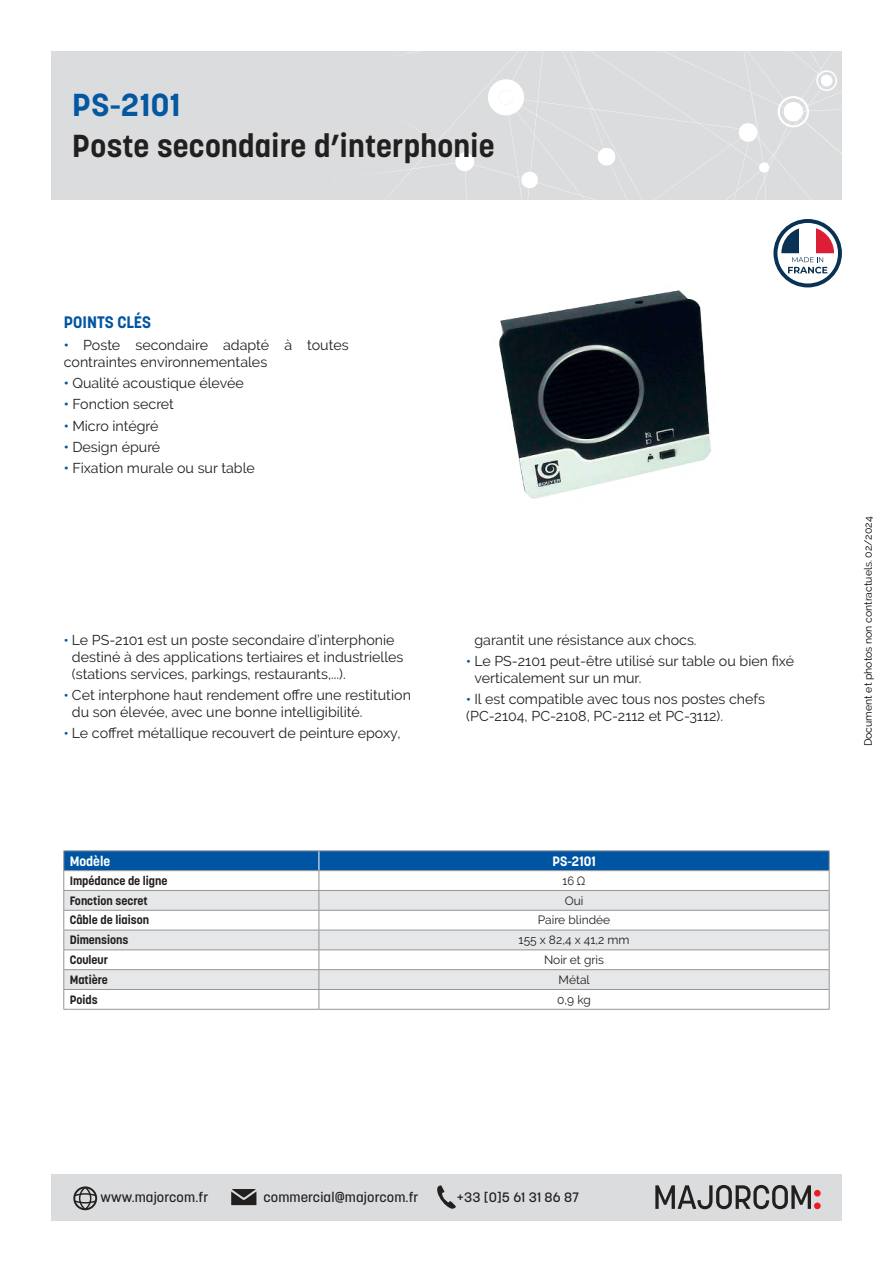
<style>
.page{position:relative;width:893px;height:1263px;background:#fff}
.page>*{position:absolute;margin:0;border:0;box-sizing:border-box;transform-origin:0 0}
.t1{font:700 31.5px "Korolev";letter-spacing:.01em;color:#221f1f}
.t2{font:700 31.5px "Korolev";letter-spacing:.01em;color:#0457a1;scale:1.05 1}
.t3{font:700 16.5px "Korolev";color:#0055a2}
.t4{font:14.25px/17.1px "Raleway";color:#221f1f}
.t5{font:500 13.5px "Korolev";letter-spacing:.01em;color:#221f1f;scale:1.05 1}
.t6{font:700 13.5px "Korolev";color:#fff}
.t7{font:700 12px "Korolev";color:#221f1f}
.t8{font:12px "Raleway";color:#221f1f}
.t9{font:12px "Raleway";color:#221f1f;scale:.93 1}
.t10{font:10.5px "Raleway";color:#000}
.s1{font-weight:700;color:#0055a2}
.s2{font-weight:700;font-size:13.5px;color:#0055a2}
</style>
<div class="page">
<div style="left:51px;top:51px;width:791px;height:149px;background:#dbdcde"></div>
<svg style="left:390px;top:51px;width:452px;height:149px"></svg>
<div style="left:51px;top:1174px;width:791px;height:46px;background:#dbdcde"></div>
<svg style="left:655px;top:1185px;width:166px;height:24px"></svg>
<svg style="left:73px;top:1186px;width:24px;height:24px"></svg>
<svg style="left:231px;top:1189px;width:25px;height:16px"></svg>
<svg style="left:437px;top:1185px;width:19px;height:24px"></svg>
<hr style="left:63px;top:850px;width:256px;height:1px;background:#939597">
<hr style="left:319px;top:850px;width:510px;height:1px;background:#939597">
<hr style="left:63px;top:1009px;width:256px;height:1px;background:#939597">
<hr style="left:319px;top:1009px;width:510px;height:1px;background:#939597">
<svg style="left:63px;top:851px;width:767px;height:158px"></svg>
<svg style="left:773px;top:219px;width:69px;height:68px"></svg>
<img style="left:499px;top:290px;width:212px;height:209px">
<h1 class="t2" style="left:72px;top:86px;width:105px">PS-2101</h1>
<h1 class="t1" style="left:72px;top:128px;width:424px">Poste secondaire d’interphonie</h1>
<p class="t3" style="left:64px;top:313px;width:89px">POINTS CLÉS</p>
<p class="t4" style="left:64px;top:337px;width:286px"><span class="s1">•</span> Poste secondaire adapté à toutes contraintes environnementales</p>
<p class="t4" style="left:64px;top:376px;width:182px"><span class="s1">•</span> Qualité acoustique élevée</p>
<p class="t4" style="left:64px;top:397px;width:112px"><span class="s1">•</span> Fonction secret</p>
<p class="t4" style="left:64px;top:418px;width:96px"><span class="s1">•</span> Micro intégré</p>
<p class="t4" style="left:64px;top:440px;width:98px"><span class="s1">•</span> Design épuré</p>
<p class="t4" style="left:64px;top:461px;width:193px"><span class="s1">•</span> Fixation murale ou sur table</p>
<p class="t4" style="left:72px;top:633px;width:333px;text-indent:-8px"><span class="s2">•</span> Le PS-2101 est un poste secondaire d’interphonie destiné à des applications tertiaires et industrielles (stations services, parkings, restaurants,...).</p>
<p class="t4" style="left:72px;top:687px;width:341px;text-indent:-8px"><span class="s2">•</span> Cet interphone haut rendement offre une restitution du son élevée, avec une bonne intelligibilité.</p>
<p class="t4" style="left:64px;top:725px;width:338px"><span class="s2">•</span> Le coffret métallique recouvert de peinture epoxy,</p>
<p class="t4" style="left:474px;top:633px;width:224px">garantit une résistance aux chocs.</p>
<p class="t4" style="left:474px;top:652px;width:321px;text-indent:-8px"><span class="s2">•</span> Le PS-2101 peut-être utilisé sur table ou bien fixé verticalement sur un mur.</p>
<p class="t4" style="left:466px;top:692px;width:300px"><span class="s2">•</span> Il est compatible avec tous nos postes chefs (PC-2104, PC-2108, PC-2112 et PC-3112).</p>
<p class="t6" style="left:70px;top:853px;width:42px">Modèle</p>
<p class="t6" style="left:552px;top:853px;width:45px">PS-2101</p>
<p class="t7" style="left:70px;top:873px;width:99px">Impédance de ligne</p>
<p class="t9" style="left:563px;top:874px;width:26px">16 Ω</p>
<p class="t7" style="left:70px;top:893px;width:80px">Fonction secret</p>
<p class="t8" style="left:565px;top:896px;width:20px">Oui</p>
<p class="t7" style="left:70px;top:913px;width:81px">Câble de liaison</p>
<p class="t8" style="left:538px;top:915px;width:74px">Paire blindée</p>
<p class="t7" style="left:70px;top:933px;width:60px">Dimensions</p>
<p class="t8" style="left:519px;top:935px;width:112px">155 x 82,4 x 41,2 mm</p>
<p class="t7" style="left:70px;top:953px;width:40px">Couleur</p>
<p class="t8" style="left:544px;top:955px;width:62px">Noir et gris</p>
<p class="t7" style="left:70px;top:972px;width:40px">Matière</p>
<p class="t8" style="left:559px;top:975px;width:33px">Métal</p>
<p class="t7" style="left:70px;top:992px;width:30px">Poids</p>
<p class="t8" style="left:557px;top:995px;width:35px">0,9 kg</p>
<p class="t10" style="left:864px;top:746px;width:231px;rotate:-90deg">Document et photos non contractuels. 02/2024</p>
<p class="t5" style="left:100px;top:1191px;width:104px">www.majorcom.fr</p>
<p class="t5" style="left:263px;top:1191px;width:149px">commercial@majorcom.fr</p>
<p class="t5" style="left:457px;top:1191px;width:118px">+33 [0]5 61 31 86 87</p>
</div>
